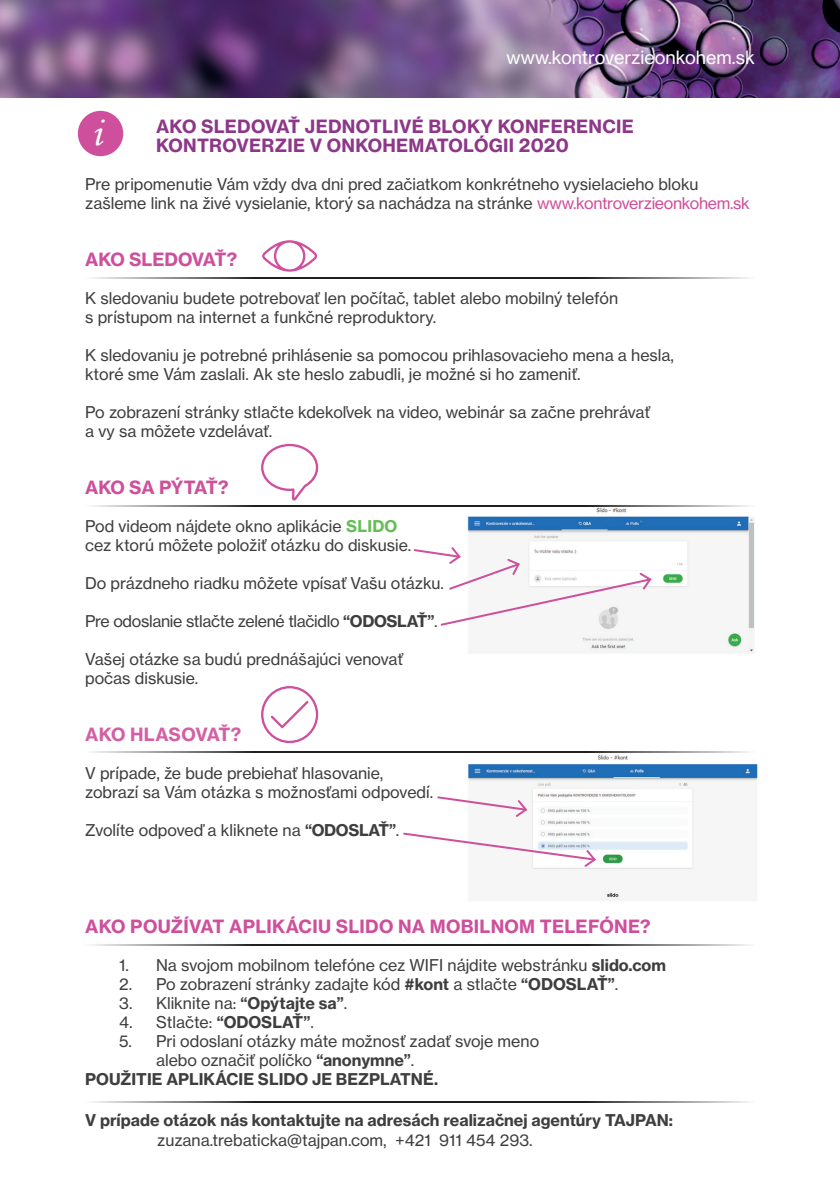
<style>
.page{position:relative;width:840px;height:1191px;background:#fff}
.page>*{position:absolute;margin:0;border:0;box-sizing:border-box;transform-origin:0 0}
.t1{font:40.8px "Monotype Corsiva";color:#fff}
.t2{font:18px/19px "N Haas Grotesk TX Pro 75 Bd";letter-spacing:.015em;color:#8d3788}
.t3{font:18px "N Haas Grotesk TX Pro 75 Bd";letter-spacing:.015em;color:#ce4f9c}
.t4{font:18px "N Haas Grotesk TX Pro 55 Rg";color:#fff}
.t5{font:18px "N Haas Grotesk TX Pro 75 Bd";color:#d360a4}
.t6{font:18px "N Haas Grotesk TX Pro 75 Bd";letter-spacing:-.025em;color:#ce4f9c}
.t7{font:16px/19px "N Haas Grotesk TX Pro 55 Rg";color:#3e3e3f}
.t8{font:16px "N Haas Grotesk TX Pro 75 Bd";color:#3e3e3f}
.t9{font:16px "N Haas Grotesk TX Pro 55 Rg";letter-spacing:-.02em;color:#3e3e3f}
.s1{color:#ce4f9c}
.s2{font-family:"N Haas Grotesk TX Pro 75 Bd";color:#65bd55}
.s3{font-family:"N Haas Grotesk TX Pro 75 Bd"}
</style>
<div class="page">
<img style="left:446px;top:506px;width:309px;height:148px">
<img style="left:446px;top:752px;width:312px;height:149px">
<img style="left:0;top:0;width:839px;height:97px">
<img style="left:92px;top:277px;width:657px;height:1px">
<img style="left:92px;top:505px;width:658px;height:1px">
<div style="left:78px;top:111px;width:45px;height:45px;background:#ce4f9c;border-radius:50%"></div>
<svg style="left:262px;top:240px;width:55px;height:32px"></svg>
<svg style="left:261px;top:444px;width:57px;height:56px"></svg>
<svg style="left:261px;top:686px;width:57px;height:57px"></svg>
<img style="left:92px;top:751px;width:658px;height:1px">
<img style="left:92px;top:944px;width:657px;height:1px">
<svg style="left:437px;top:796px;width:90px;height:21px"></svg>
<svg style="left:403px;top:832px;width:192px;height:35px"></svg>
<svg style="left:413px;top:547px;width:238px;height:79px"></svg>
<img style="left:92px;top:1101px;width:657px;height:1px">
<p class="t4" style="left:506px;top:46px;width:250px">www.kontroverzieonkohem.sk</p>
<p class="t2" style="left:156px;top:117px;width:479px">AKO SLEDOVAŤ JEDNOTLIVÉ BLOKY KONFERENCIE<br>KONTROVERZIE V ONKOHEMATOLÓGII 2020</p>
<p class="t7" style="left:85px;top:174px;width:666px">Pre pripomenutie Vám vždy dva dni pred začiatkom konkrétneho vysielacieho bloku zašleme link na živé vysielanie, ktorý sa nachádza na stránke <span class="s1">www.kontroverzieonkohem.sk</span></p>
<p class="t3" style="left:85px;top:248px;width:153px">AKO SLEDOVAŤ?</p>
<p class="t7" style="left:85px;top:288px;width:534px">K sledovaniu budete potrebovať len počítač, tablet alebo mobilný telefón s prístupom na internet a funkčné reproduktory.</p>
<p class="t7" style="left:85px;top:345px;width:590px">K sledovaniu je potrebné prihlásenie sa pomocou prihlasovacieho mena a hesla, ktoré sme Vám zaslali. Ak ste heslo zabudli, je možné si ho zameniť.</p>
<p class="t7" style="left:85px;top:402px;width:566px">Po zobrazení stránky stlačte kdekoľvek na video, webinár sa začne prehrávať a vy sa môžete vzdelávať.</p>
<p class="t6" style="left:85px;top:476px;width:145px">AKO SA PÝTAŤ?</p>
<p class="t7" style="left:85px;top:516px;width:327px">Pod videom nájdete okno aplikácie <span class="s2">SLIDO </span>cez ktorú môžete položiť otázku do diskusie.</p>
<p class="t7" style="left:85px;top:573px;width:360px">Do prázdneho riadku môžete vpísať Vašu otázku.</p>
<p class="t9" style="left:85px;top:611px;width:353px">Pre odoslanie stlačte zelené tlačidlo <span class="s3">“ODOSLAŤ”</span>.</p>
<p class="t7" style="left:85px;top:649px;width:319px">Vašej otázke sa budú prednášajúci venovať počas diskusie.</p>
<p class="t5" style="left:85px;top:723px;width:157px">AKO HLASOVAŤ?</p>
<p class="t7" style="left:85px;top:763px;width:349px">V prípade, že bude prebiehať hlasovanie, zobrazí sa Vám otázka s možnosťami odpovedí.</p>
<p class="t7" style="left:85px;top:820px;width:315px">Zvolíte odpoveď a kliknete na <span class="s3">“ODOSLAŤ”</span>.</p>
<h1 class="t1" style="left:91px;top:107px;width:11px">i</h1>
<p class="t3" style="left:85px;top:915px;width:566px">AKO POUŽÍVAT APLIKÁCIU SLIDO NA MOBILNOM TELEFÓNE?</p>
<p class="t7" style="left:119px;top:955px;width:548px">1. Na svojom mobilnom telefóne cez WIFI nájdite webstránku <span class="s3">slido.com</span></p>
<p class="t7" style="left:119px;top:974px;width:500px">2. Po zobrazení stránky zadajte kód <span class="s3">#kont</span> a stlačte <span class="s3">“ODOSLAŤ”</span>.</p>
<p class="t7" style="left:119px;top:993px;width:229px">3. Kliknite na: <span class="s3">“Opýtajte sa”</span>.</p>
<p class="t7" style="left:119px;top:1012px;width:196px">4. Stlačte: <span class="s3">“ODOSLAŤ”</span>.</p>
<p class="t7" style="left:156px;top:1031px;width:384px;text-indent:-37px">5. Pri odoslaní otázky máte možnosť zadať svoje meno alebo označiť políčko <span class="s3">“anonymne”</span>.</p>
<p class="t8" style="left:85px;top:1069px;width:354px">POUŽITIE APLIKÁCIE SLIDO JE BEZPLATNÉ.</p>
<p class="t8" style="left:85px;top:1109px;width:589px">V prípade otázok nás kontaktujte na adresách realizačnej agentúry TAJPAN:</p>
<p class="t7" style="left:157px;top:1130px;width:377px">zuzana.trebaticka@tajpan.com, +421 911 454 293.</p>
</div>
